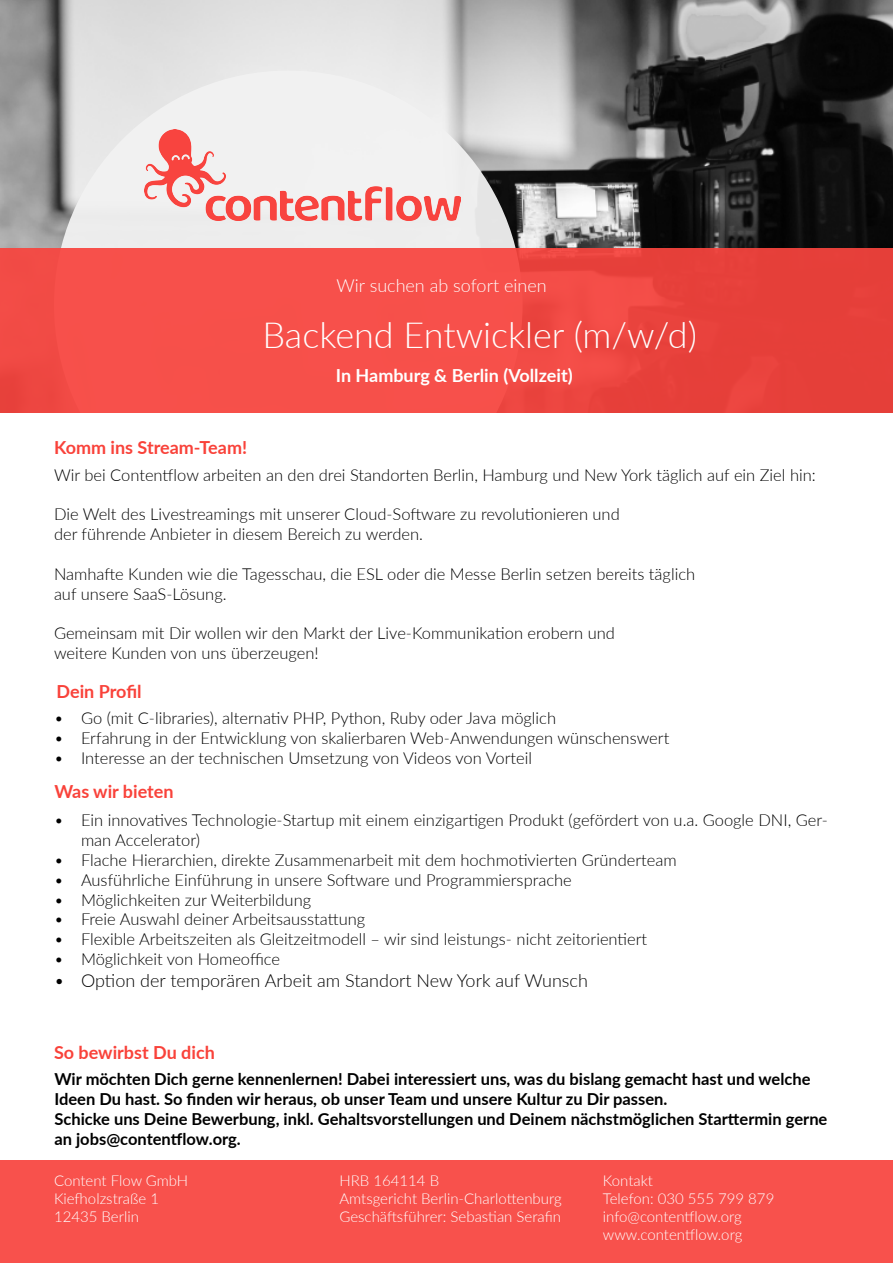
<style>
.page{position:relative;width:893px;height:1263px;background:#fff}
.page>*{position:absolute;margin:0;border:0;box-sizing:border-box;transform-origin:0 0}
.t1{font:300 36px "Lato";color:#fff}
.t2{font:700 18px "Lato";color:#f9423a}
.t3{font:300 18px "Lato";color:#000}
.t4{font:700 18px "Lato";color:#fff}
.t5{font:300 18px "Lato";color:#fff}
.t6{font:300 16.5px/19.8px "Lato";color:#000}
.t7{font:700 16.5px/19.8px "Lato";color:#000}
.t8{font:300 15px "Lato";color:#fff}
</style>
<div class="page">
<img style="left:0;top:0;width:893px;height:248px">
<svg style="left:54px;top:71px;width:469px;height:177px;fill:#ececec"></svg>
<div style="left:0;top:248px;width:893px;height:164px;background:#f8443e;opacity:.93"></div>
<img style="left:145px;top:130px;width:315px;height:91px">
<div style="left:0;top:1160px;width:893px;height:103px;background:#f8514c"></div>
<p class="t5" style="left:337px;top:273px;width:212px">Wir suchen ab sofort einen</p>
<p class="t1" style="left:262px;top:310px;width:436px">Backend Entwickler (m/w/d)</p>
<p class="t2" style="left:54px;top:434px;width:195px">Komm ins Stream-Team!</p>
<p class="t4" style="left:336px;top:362px;width:238px">In Hamburg &amp; Berlin (Vollzeit)</p>
<p class="t6" style="left:54px;top:464px;width:763px">Wir bei Contentflow arbeiten an den drei Standorten Berlin, Hamburg und New York täglich auf ein Ziel hin:</p>
<p class="t6" style="left:54px;top:504px;width:567px">Die Welt des Livestreamings mit unserer Cloud-Software zu revolutionieren und</p>
<p class="t6" style="left:54px;top:524px;width:370px">der führende Anbieter in diesem Bereich zu werden.</p>
<p class="t6" style="left:54px;top:563px;width:643px">Namhafte Kunden wie die Tagesschau, die ESL oder die Messe Berlin setzen bereits täglich</p>
<p class="t6" style="left:54px;top:583px;width:174px">auf unsere SaaS-Lösung.</p>
<p class="t6" style="left:54px;top:623px;width:562px">Gemeinsam mit Dir wollen wir den Markt der Live-Kommunikation erobern und</p>
<p class="t6" style="left:54px;top:642px;width:266px">weitere Kunden von uns überzeugen!</p>
<p class="t2" style="left:57px;top:678px;width:87px">Dein Profil</p>
<p class="t6" style="left:54px;top:708px;width:504px">• Go (mit C-libraries), alternativ PHP, Python, Ruby oder Java möglich</p>
<p class="t6" style="left:54px;top:727px;width:617px">• Erfahrung in der Entwicklung von skalierbaren Web-Anwendungen wünschenswert</p>
<p class="t6" style="left:54px;top:747px;width:480px">• Interesse an der technischen Umsetzung von Videos von Vorteil</p>
<p class="t2" style="left:54px;top:778px;width:121px">Was wir bieten</p>
<p class="t6" style="left:81px;top:810px;width:748px;text-indent:-27px">• Ein innovatives Technologie-Startup mit einem einzigartigen Produkt (gefördert von u.a. Google DNI, Ger&shy;man Accelerator)</p>
<p class="t6" style="left:54px;top:849px;width:624px">• Flache Hierarchien, direkte Zusammenarbeit mit dem hochmotivierten Gründerteam</p>
<p class="t6" style="left:54px;top:869px;width:519px">• Ausführliche Einführung in unsere Software und Programmiersprache</p>
<p class="t6" style="left:54px;top:889px;width:259px">• Möglichkeiten zur Weiterbildung</p>
<p class="t6" style="left:54px;top:909px;width:313px">• Freie Auswahl deiner Arbeitsausstattung</p>
<p class="t6" style="left:54px;top:929px;width:595px">• Flexible Arbeitszeiten als Gleitzeitmodell – wir sind leistungs- nicht zeitorientiert</p>
<p class="t6" style="left:54px;top:948px;width:228px">• Möglichkeit von Homeoffice</p>
<p class="t3" style="left:54px;top:968px;width:535px">• Option der temporären Arbeit am Standort New York auf Wunsch</p>
<p class="t2" style="left:54px;top:1039px;width:162px">So bewirbst Du dich</p>
<p class="t7" style="left:54px;top:1068px;width:758px">Wir möchten Dich gerne kennenlernen! Dabei interessiert uns, was du bislang gemacht hast und welche<br>Ideen Du hast. So finden wir heraus, ob unser Team und unsere Kultur zu Dir passen.</p>
<p class="t7" style="left:54px;top:1108px;width:774px">Schicke uns Deine Bewerbung, inkl. Gehaltsvorstellungen und Deinem nächstmöglichen Starttermin gerne an jobs@contentflow.org.</p>
<p class="t8" style="left:54px;top:1170px;width:136px">Content Flow GmbH</p>
<p class="t8" style="left:54px;top:1188px;width:107px">Kiefholzstraße 1</p>
<p class="t8" style="left:54px;top:1206px;width:86px">12435 Berlin</p>
<p class="t8" style="left:339px;top:1170px;width:101px">HRB 164114 B</p>
<p class="t8" style="left:339px;top:1188px;width:224px">Amtsgericht Berlin-Charlottenburg</p>
<p class="t8" style="left:339px;top:1206px;width:223px">Geschäftsführer: Sebastian Serafin</p>
<p class="t8" style="left:603px;top:1170px;width:52px">Kontakt</p>
<p class="t8" style="left:603px;top:1188px;width:173px">Telefon: 030 555 799 879</p>
<p class="t8" style="left:603px;top:1206px;width:140px">info@contentflow.org</p>
<p class="t8" style="left:603px;top:1224px;width:141px">www.contentflow.org</p>
</div>
